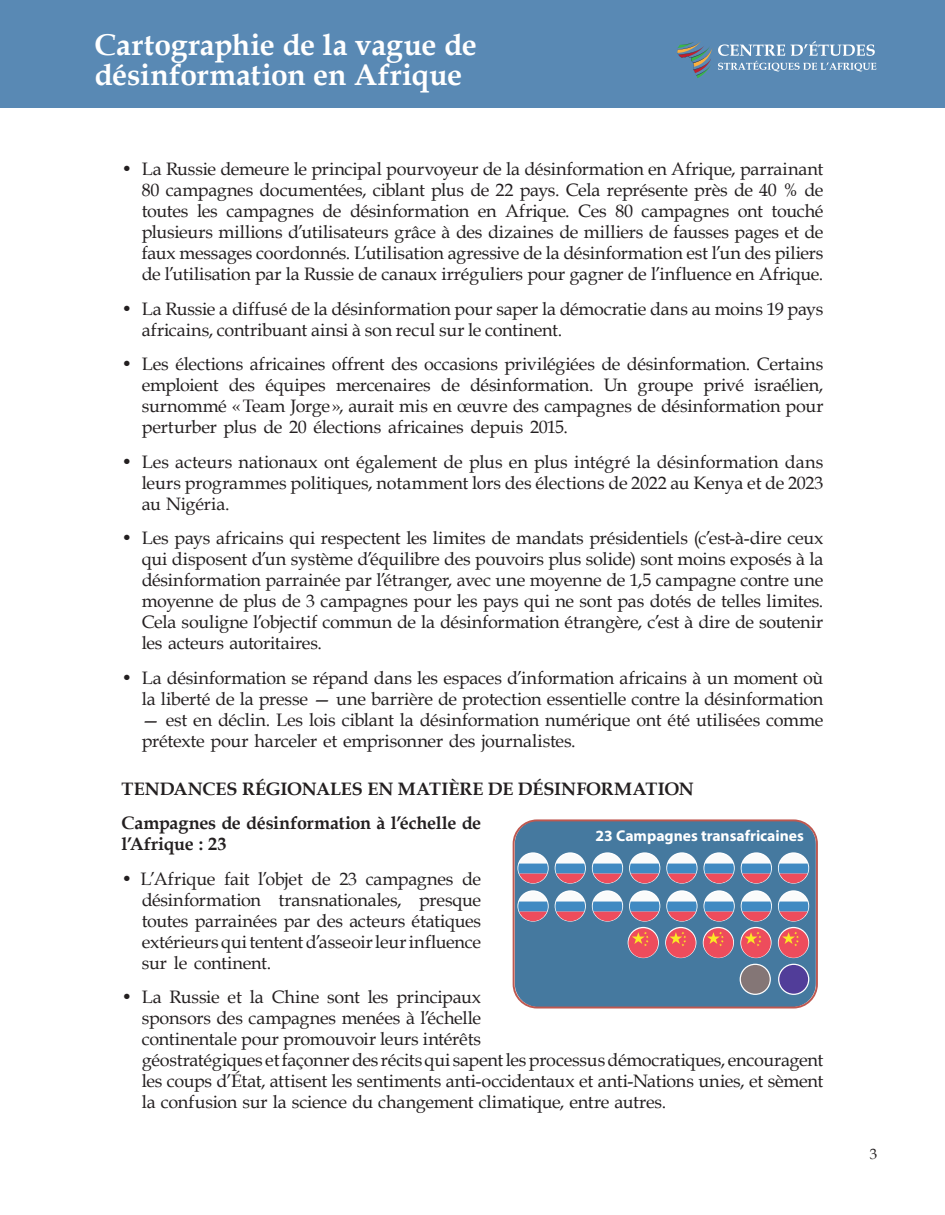
<style>
.page{position:relative;width:945px;height:1215px;background:#fff}
.page>*{position:absolute;margin:0;border:0;box-sizing:border-box;transform-origin:0 0}
.t1{font:700 30px/30px "Book Antiqua";letter-spacing:-.005em;color:#fff}
.t2{font:18px/21px "Book Antiqua";letter-spacing:-.01em;color:#231f20;text-align:justify}
.t3{font:700 18px/34.5px "Book Antiqua";letter-spacing:-.01em;color:#231f20}
.t4{font:700 15.6px "Myriad Pro";color:#fff}
.t5{font:15px "Book Antiqua";color:#231f20}
</style>
<div class="page">
<div style="left:0;top:0;width:945px;height:108px;background:#5989b4"></div>
<svg style="left:677px;top:41px;width:199px;height:37px"></svg>
<svg style="left:512px;top:822px;width:306px;height:184px;background:#6c82a2"></svg>
<div style="left:513px;top:819px;width:305px;height:190px;border:2px solid #be5850;border-radius:23px"></div>
<h1 class="t1" style="left:94px;top:29px;width:384px">Cartographie de la vague de désinformation en Afrique</h1>
<p class="t2" style="left:142px;top:158px;width:683px;text-indent:-20px">• La Russie demeure le principal pourvoyeur de la désinformation en Afrique, parrainant 80 campagnes documentées, ciblant plus de 22 pays. Cela représente près de 40 % de toutes les campagnes de désinformation en Afrique. Ces 80 campagnes ont touché plusieurs millions d’utilisateurs grâce à des dizaines de milliers de fausses pages et de faux messages coordonnés. L’utilisation agressive de la désinformation est l’un des piliers de l’utilisation par la Russie de canaux irréguliers pour gagner de l’influence en Afrique.</p>
<p class="t2" style="left:142px;top:298px;width:683px;text-indent:-20px">• La Russie a diffusé de la désinformation pour saper la démocratie dans au moins 19 pays africains, contribuant ainsi à son recul sur le continent.</p>
<p class="t2" style="left:142px;top:353px;width:683px;text-indent:-20px">• Les élections africaines offrent des occasions privilégiées de désinformation. Certains emploient des équipes mercenaires de désinformation. Un groupe privé israélien, surnommé «Team Jorge», aurait mis en œuvre des campagnes de désinformation pour perturber plus de 20 élections africaines depuis 2015.</p>
<p class="t2" style="left:142px;top:451px;width:683px;text-indent:-20px">• Les acteurs nationaux ont également de plus en plus intégré la désinformation dans leurs programmes politiques, notamment lors des élections de 2022 au Kenya et de 2023 au Nigéria.</p>
<p class="t2" style="left:142px;top:527px;width:683px;text-indent:-20px">• Les pays africains qui respectent les limites de mandats présidentiels (c’est-à-dire ceux qui disposent d’un système d’équilibre des pouvoirs plus solide) sont moins exposés à la désinformation parrainée par l’étranger, avec une moyenne de 1,5 campagne contre une moyenne de plus de 3 campagnes pour les pays qui ne sont pas dotés de telles limites.<br>Cela souligne l’objectif commun de la désinformation étrangère, c’est à dire de soutenir les acteurs autoritaires.</p>
<p class="t2" style="left:121px;top:667px;width:703px;text-align:right">• La désinformation se répand dans les espaces d’information africains à un moment où la liberté de la presse — une barrière de protection essentielle contre la désinformation</p>
<p class="t2" style="left:142px;top:709px;width:683px">— est en déclin. Les lois ciblant la désinformation numérique ont été utilisées comme prétexte pour harceler et emprisonner des journalistes.</p>
<p class="t3" style="left:121px;top:771px;width:574px">TENDANCES RÉGIONALES EN MATIÈRE DE DÉSINFORMATION<br>Campagnes de désinformation à l’échelle de</p>
<p class="t3" style="left:121px;top:827px;width:106px">l’Afrique : 23</p>
<p class="t2" style="left:142px;top:868px;width:341px;text-indent:-20px">• L’Afrique fait l’objet de 23 campagnes de désinformation transnationales, presque toutes parrainées par des acteurs étatiques extérieurs qui tentent d’asseoir leur influence sur le continent.</p>
<p class="t2" style="left:142px;top:986px;width:683px;text-align:left;text-indent:-20px">• La Russie et la Chine sont les principaux<br>sponsors des campagnes menées à l’échelle<br>continentale pour promouvoir leurs intérêts<br>géostratégiques et façonner des récits qui sapent les processus démocratiques, encouragent les coups d’État, attisent les sentiments anti-occidentaux et anti-Nations unies, et sèment la confusion sur la science du changement climatique, entre autres.</p>
<p class="t4" style="left:596px;top:825px;width:210px">23 Campagnes transafricaines</p>
<p class="t5" style="left:870px;top:1144px;width:9px">3</p>
</div>
